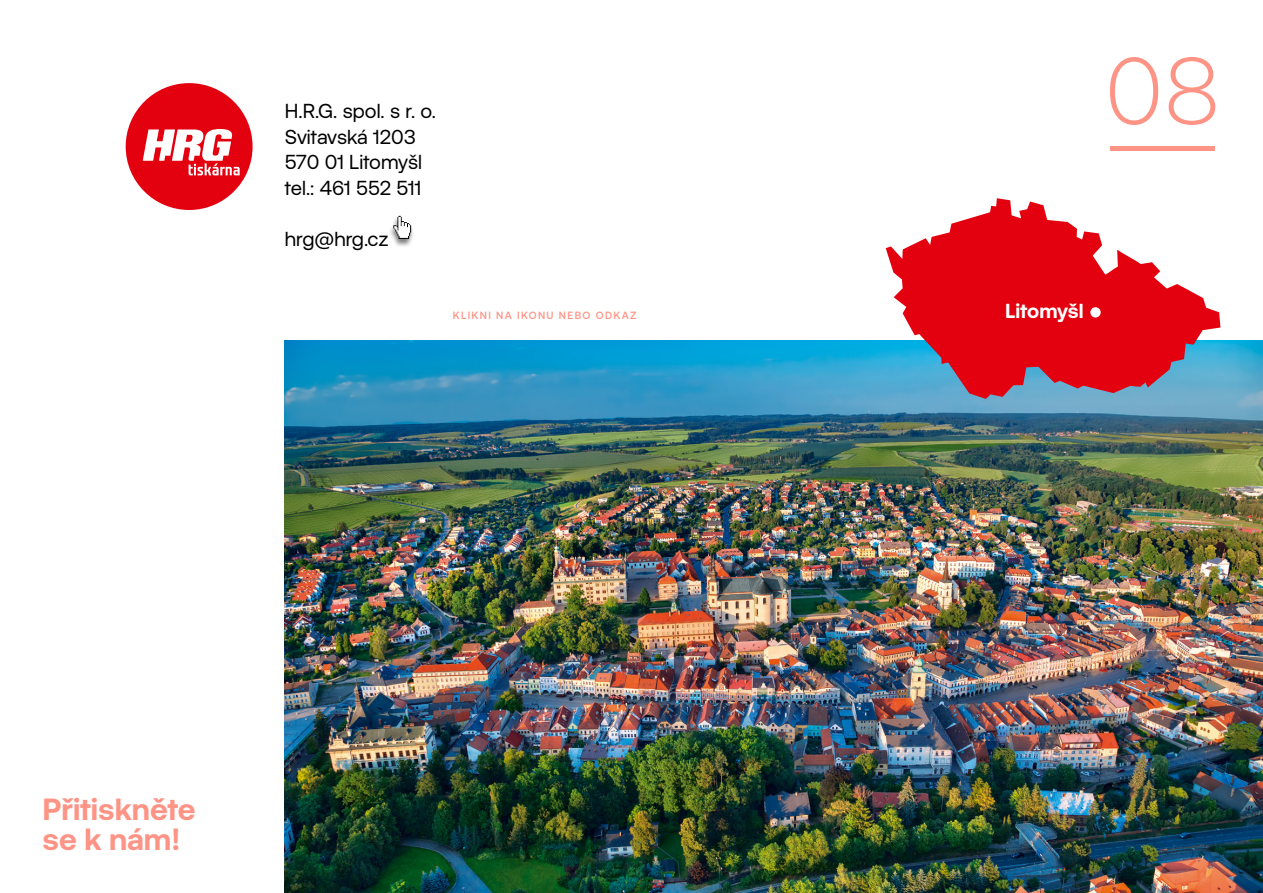
<style>
.page{position:relative;width:1263px;height:893px;background:#fff}
.page>*{position:absolute;margin:0;border:0;box-sizing:border-box;transform-origin:0 0}
.t1{font:300 95.4px "Aeonik";color:#fe9486}
.t2{font:700 30.6px/30.2px "Aeonik";color:#fe9486}
.t3{font:20.25px/25.5px "Aeonik";letter-spacing:-.005em;color:#000}
.t4{font:700 20.25px "Aeonik";letter-spacing:-.005em;color:#fff}
.t5{font:500 10.5px "Aeonik";letter-spacing:.125em;color:#fe9486}
</style>
<div class="page">
<div style="left:126px;top:83px;width:127px;height:127px;background:#e3000f;border-radius:50%"></div>
<svg style="left:143px;top:129px;width:97px;height:46px"></svg>
<img style="left:285px;top:340px;width:978px;height:553px">
<div style="left:388px;top:216px;width:27px;height:31px;background:#000;opacity:.5"></div>
<svg style="left:393px;top:216px;width:18px;height:23px"></svg>
<svg style="left:886px;top:198px;width:334px;height:201px;fill:#e3000f"></svg>
<div style="left:1090px;top:307px;width:11px;height:11px;background:#fff;border-radius:50%"></div>
<p class="t3" style="left:285px;top:99px;width:152px">H.R.G. spol. s r. o.<br>Svitavská 1203<br>570 01 Litomyšl tel.: 461 552 511</p>
<p class="t3" style="left:285px;top:226px;width:105px">hrg@hrg.cz</p>
<p class="t5" style="left:453px;top:309px;width:185px">KLIKNI NA IKONU NEBO ODKAZ</p>
<h2 class="t2" style="left:43px;top:794px;width:155px">Přitiskněte se k nám!</h2>
<h1 class="t1" style="left:1105px;top:39px;width:117px">08</h1>
<h1 class="t1" style="left:1105px;top:90px;width:117px">——</h1>
<p class="t4" style="left:1005px;top:299px;width:80px">Litomyšl</p>
</div>
